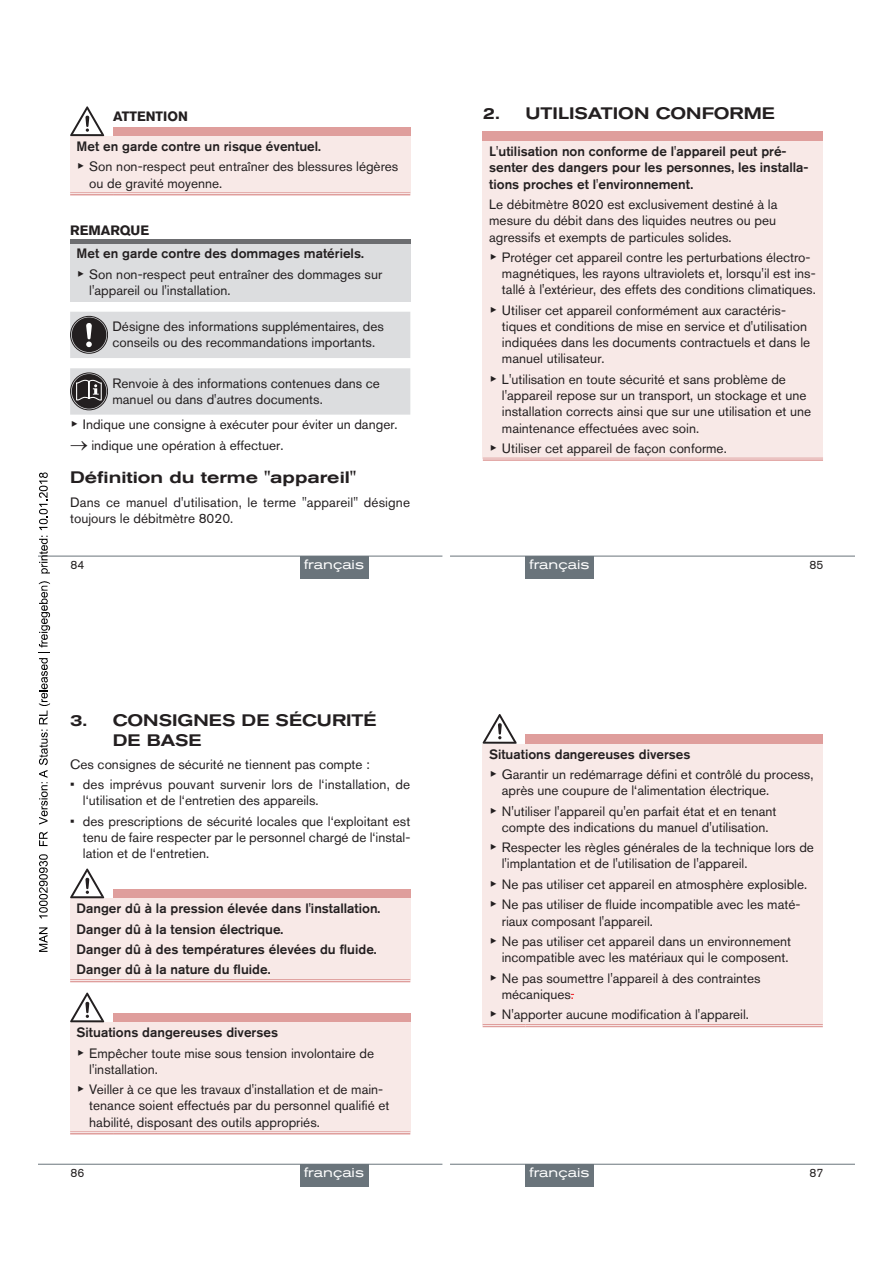
<style>
.page{position:relative;width:893px;height:1263px;background:#fff}
.page>*{position:absolute;margin:0;border:0;box-sizing:border-box;transform-origin:0 0}
.t1{font:500 expanded 16.5px/19.8px "Akzidenz Grotesk BQ";color:#231f20}
.t2{font:13.5px/16.2px "Akzidenz Grotesk BQ";color:#231f20}
.t3{font:500 13.5px/20.4px "Akzidenz Grotesk BQ";color:#231f20}
.t4{font:expanded 13.5px "Akzidenz Grotesk BQ";color:#fff}
.t5{font:700 13.5px "Akzidenz Grotesk BQ";color:#231f20}
.t6{font:12px "Akzidenz Grotesk BQ";color:#231f20}
.s1{font-family:"Arial Unicode MS"}
.s2{font-weight:500}
.s3{color:#ee1d23}
</style>
<div class="page">
<div style="left:113px;top:127px;width:297px;height:9px;background:#df9e9c"></div>
<div style="left:70px;top:136px;width:340px;height:58px;background:#f8e9e7"></div>
<hr style="left:70px;top:192px;width:43px;height:3px;background:#fff">
<hr style="left:113px;top:192px;width:297px;height:3px;background:#fff">
<hr style="left:70px;top:192px;width:43px;height:1px;background:#df9e9c">
<hr style="left:70px;top:194px;width:43px;height:1px;background:#df9e9c">
<hr style="left:113px;top:192px;width:297px;height:1px;background:#df9e9c">
<hr style="left:113px;top:194px;width:297px;height:1px;background:#df9e9c">
<svg style="left:70px;top:106px;width:34px;height:30px"></svg>
<div style="left:70px;top:239px;width:340px;height:5px;background:#6c6d70"></div>
<div style="left:70px;top:244px;width:340px;height:57px;background:#dcdddf"></div>
<svg style="left:70px;top:312px;width:340px;height:46px;background:#d0d1d3"></svg>
<svg style="left:70px;top:368px;width:340px;height:47px;background:#d2d3d4"></svg>
<hr style="left:38px;top:556px;width:404px;height:1px;background:#6a747b">
<div style="left:300px;top:556px;width:68px;height:22px;background:#6a747b"></div>
<div style="left:483px;top:131px;width:340px;height:11px;background:#df9e9c"></div>
<div style="left:483px;top:142px;width:340px;height:317px;background:#f8e9e7"></div>
<hr style="left:483px;top:458px;width:340px;height:1px;background:#df9e9c">
<hr style="left:483px;top:459px;width:340px;height:2px;background:#df9e9c">
<hr style="left:451px;top:556px;width:404px;height:1px;background:#6a747b">
<div style="left:525px;top:556px;width:68px;height:22px;background:#6a747b"></div>
<div style="left:113px;top:889px;width:297px;height:9px;background:#df9e9c"></div>
<div style="left:70px;top:898px;width:340px;height:83px;background:#f8e9e7"></div>
<hr style="left:70px;top:979px;width:43px;height:3px;background:#fff">
<hr style="left:113px;top:979px;width:297px;height:3px;background:#fff">
<hr style="left:70px;top:979px;width:43px;height:1px;background:#df9e9c">
<hr style="left:70px;top:981px;width:43px;height:1px;background:#df9e9c">
<hr style="left:113px;top:979px;width:297px;height:1px;background:#df9e9c">
<hr style="left:113px;top:981px;width:297px;height:1px;background:#df9e9c">
<svg style="left:70px;top:868px;width:34px;height:30px"></svg>
<div style="left:113px;top:1013px;width:297px;height:9px;background:#df9e9c"></div>
<div style="left:70px;top:1022px;width:340px;height:111px;background:#f8e9e7"></div>
<hr style="left:70px;top:1131px;width:43px;height:3px;background:#fff">
<hr style="left:113px;top:1131px;width:297px;height:3px;background:#fff">
<hr style="left:70px;top:1131px;width:43px;height:1px;background:#df9e9c">
<hr style="left:70px;top:1133px;width:43px;height:1px;background:#df9e9c">
<hr style="left:113px;top:1131px;width:297px;height:1px;background:#df9e9c">
<hr style="left:113px;top:1133px;width:297px;height:1px;background:#df9e9c">
<svg style="left:70px;top:992px;width:34px;height:30px"></svg>
<hr style="left:38px;top:1164px;width:404px;height:1px;background:#6a747b">
<div style="left:300px;top:1164px;width:68px;height:22px;background:#6a747b"></div>
<div style="left:525px;top:734px;width:298px;height:10px;background:#df9e9c"></div>
<div style="left:483px;top:744px;width:340px;height:282px;background:#f8e9e7"></div>
<hr style="left:483px;top:1024px;width:42px;height:3px;background:#fff">
<hr style="left:525px;top:1024px;width:298px;height:3px;background:#fff">
<hr style="left:483px;top:1024px;width:42px;height:1px;background:#df9e9c">
<hr style="left:483px;top:1026px;width:42px;height:1px;background:#df9e9c">
<hr style="left:525px;top:1024px;width:298px;height:1px;background:#df9e9c">
<hr style="left:525px;top:1026px;width:298px;height:1px;background:#df9e9c">
<svg style="left:483px;top:714px;width:34px;height:30px"></svg>
<hr style="left:451px;top:1164px;width:404px;height:1px;background:#6a747b">
<div style="left:525px;top:1164px;width:68px;height:22px;background:#6a747b"></div>
<svg style="left:39px;top:927px;width:9px;height:25px"></svg>
<svg style="left:39px;top:854px;width:9px;height:64px"></svg>
<svg style="left:39px;top:831px;width:9px;height:15px"></svg>
<svg style="left:39px;top:581px;width:11px;height:244px"></svg>
<svg style="left:39px;top:536px;width:11px;height:37px"></svg>
<svg style="left:39px;top:472px;width:9px;height:58px"></svg>
<p class="t1" style="left:483px;top:103px;width:294px">2. UTILISATION CONFORME</p>
<p class="t3" style="left:489px;top:143px;width:321px;line-height:16.2px">L'utilisation non conforme de l'appareil peut pré&shy;senter des dangers pour les personnes, les installa&shy;tions proches et l'environnement.</p>
<p class="t2" style="left:489px;top:196px;width:290px;text-align:justify">Le débitmètre 8020 est exclusivement destiné à la mesure du débit dans des liquides neutres ou peu agressifs et exempts de particules solides.</p>
<p class="t2" style="left:502px;top:249px;width:315px;text-indent:-13px"><span class="s1">▶</span> Protéger cet appareil contre les perturbations électro&shy;magnétiques, les rayons ultraviolets et, lorsqu'il est ins&shy;tallé à l'extérieur, des effets des conditions climatiques.</p>
<p class="t2" style="left:502px;top:302px;width:310px;text-indent:-13px"><span class="s1">▶</span> Utiliser cet appareil conformément aux caractéris&shy;tiques et conditions de mise en service et d'utilisation indiquées dans les documents contractuels et dans le manuel utilisateur.</p>
<p class="t2" style="left:502px;top:371px;width:311px;text-indent:-13px"><span class="s1">▶</span> L'utilisation en toute sécurité et sans problème de l'appareil repose sur un transport, un stockage et une installation corrects ainsi que sur une utilisation et une maintenance effectuées avec soin.</p>
<p class="t2" style="left:489px;top:440px;width:239px"><span class="s1">▶</span> Utiliser cet appareil de façon conforme.</p>
<p class="t5" style="left:113px;top:108px;width:76px">ATTENTION</p>
<p class="t2" style="left:77px;top:136px;width:323px;line-height:20.4px"><span class="s2">Met en garde contre un risque éventuel.<br></span><span class="s1">▶</span> Son non-respect peut entraîner des blessures légères</p>
<p class="t2" style="left:89px;top:175px;width:135px">ou de gravité moyenne.</p>
<p class="t5" style="left:70px;top:222px;width:81px">REMARQUE</p>
<p class="t2" style="left:77px;top:243px;width:307px;line-height:20.4px"><span class="s2">Met en garde contre des dommages matériels.<br></span><span class="s1">▶</span> Son non-respect peut entraîner des dommages sur</p>
<p class="t2" style="left:89px;top:282px;width:143px">l'appareil ou l'installation.</p>
<p class="t2" style="left:112px;top:318px;width:273px">Désigne des informations supplémentaires, des conseils ou des recommandations importants.</p>
<p class="t2" style="left:112px;top:375px;width:269px">Renvoie à des informations contenues dans ce manuel ou dans d'autres documents.</p>
<p class="t2" style="left:70px;top:416px;width:329px"><span class="s1">▶</span> Indique une consigne à exécuter pour éviter un danger.</p>
<p class="t2" style="left:70px;top:437px;width:215px">→ indique une opération à effectuer.</p>
<p class="t1" style="left:70px;top:467px;width:287px">Définition du terme "appareil"</p>
<p class="t2" style="left:70px;top:494px;width:341px">Dans ce manuel d'utilisation, le terme "appareil" désigne toujours le débitmètre 8020.</p>
<p class="t4" style="left:304px;top:557px;width:61px">français</p>
<p class="t6" style="left:810px;top:558px;width:15px">85</p>
<p class="t4" style="left:529px;top:557px;width:61px">français</p>
<p class="t6" style="left:71px;top:558px;width:15px">84</p>
<p class="t1" style="left:113px;top:711px;width:265px;text-indent:-43px">3. CONSIGNES DE SÉCURITÉ<br>DE BASE</p>
<p class="t2" style="left:70px;top:756px;width:301px">Ces consignes de sécurité ne tiennent pas compte :</p>
<p class="t2" style="left:83px;top:776px;width:329px;text-indent:-13px">• des imprévus pouvant survenir lors de l‘installation, de l‘utilisation et de l‘entretien des appareils.</p>
<p class="t2" style="left:83px;top:813px;width:329px;text-align:justify;text-indent:-13px">• des prescriptions de sécurité locales que l‘exploitant est tenu de faire respecter par le personnel chargé de l‘instal&shy;lation et de l‘entretien.</p>
<p class="t3" style="left:77px;top:898px;width:305px">Danger dû à la pression élevée dans l'installation.<br>Danger dû à la tension électrique.<br>Danger dû à des températures élevées du fluide.<br>Danger dû à la nature du fluide.</p>
<p class="t2" style="left:489px;top:743px;width:326px;line-height:20.4px"><span class="s2">Situations dangereuses diverses<br></span><span class="s1">▶</span> Garantir un redémarrage défini et contrôlé du process,</p>
<p class="t2" style="left:489px;top:780px;width:289px;line-height:20.4px;text-align:center">après une coupure de l‘alimentation électrique.<br><span class="s1">▶</span> N'utiliser l'appareil qu'en parfait état et en tenant</p>
<p class="t2" style="left:489px;top:817px;width:326px;line-height:20.4px;text-indent:13px">compte des indications du manuel d'utilisation.<br><span class="s1">▶</span> Respecter les règles générales de la technique lors de</p>
<p class="t2" style="left:489px;top:853px;width:320px;line-height:20.4px;text-indent:13px">l'implantation et de l'utilisation de l'appareil.<br><span class="s1">▶</span> Ne pas utiliser cet appareil en atmosphère explosible. <span class="s1">▶</span> Ne pas utiliser de fluide incompatible avec les maté-</p>
<p class="t2" style="left:489px;top:910px;width:304px;line-height:20.4px;text-indent:13px">riaux composant l'appareil.<br><span class="s1">▶</span> Ne pas utiliser cet appareil dans un environnement</p>
<p class="t2" style="left:489px;top:947px;width:301px;line-height:20.4px;text-indent:13px">incompatible avec les matériaux qui le composent. <span class="s1">▶</span> Ne pas soumettre l'appareil à des contraintes</p>
<p class="t2" style="left:489px;top:984px;width:261px;line-height:20.4px;text-indent:13px">mécaniques<span class="s3">.<br></span><span class="s1">▶</span> N'apporter aucune modification à l'appareil.</p>
<p class="t2" style="left:77px;top:1022px;width:299px;line-height:20.4px"><span class="s2">Situations dangereuses diverses<br></span><span class="s1">▶</span> Empêcher toute mise sous tension involontaire de</p>
<p class="t2" style="left:77px;top:1059px;width:308px;line-height:20.4px;text-indent:13px">l'installation.<br><span class="s1">▶</span> Veiller à ce que les travaux d'installation et de main-</p>
<p class="t2" style="left:89px;top:1097px;width:302px">tenance soient effectués par du personnel qualifié et habilité, disposant des outils appropriés.</p>
<p class="t4" style="left:304px;top:1165px;width:61px">français</p>
<p class="t6" style="left:810px;top:1166px;width:15px">87</p>
<p class="t4" style="left:529px;top:1165px;width:61px">français</p>
<p class="t6" style="left:71px;top:1166px;width:15px">86</p>
</div>
